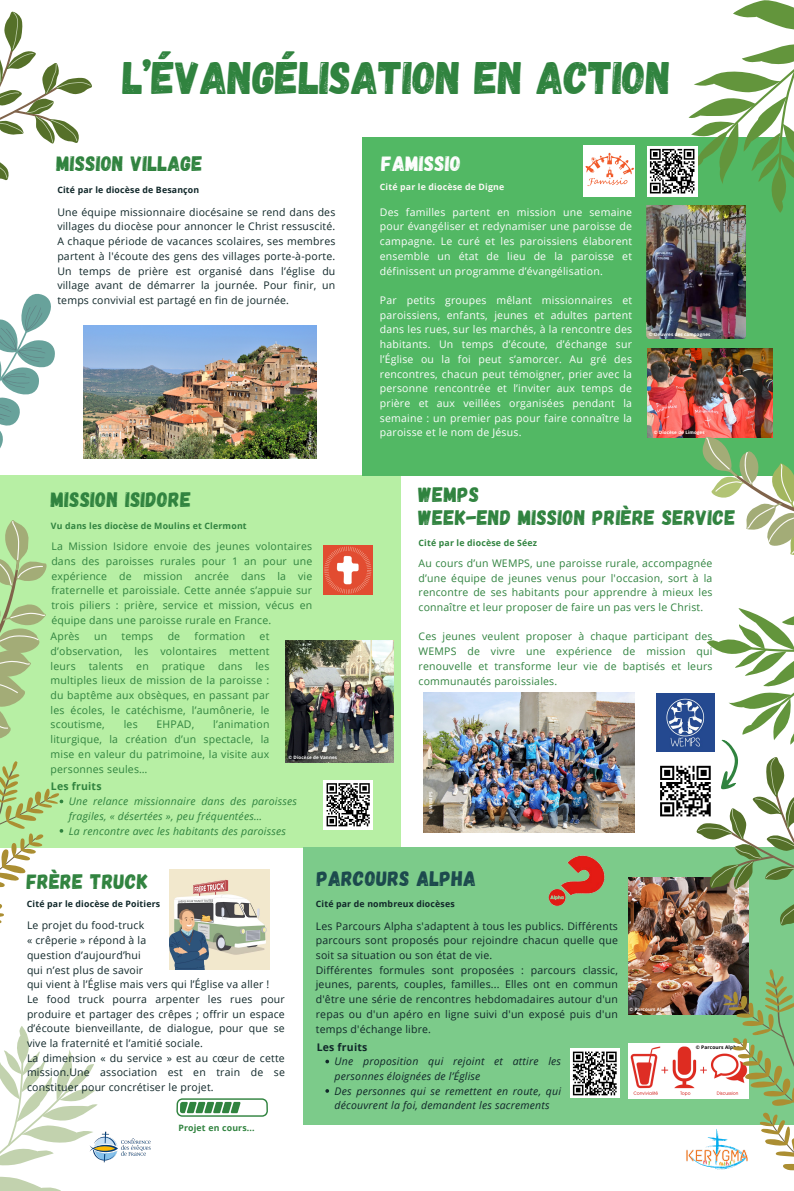
<style>
.page{position:relative;width:794px;height:1191px;background:#fff}
.page>*{position:absolute;margin:0;border:0;box-sizing:border-box;transform-origin:0 0}
.t1{font:45.5px "Gagalin";color:#30833f}
.t2{font:21px "Gagalin";letter-spacing:.02em;color:#30833f}
.t3{font:21px "Gagalin";letter-spacing:.02em;color:#1c494d}
.t4{font:21px "Gagalin";letter-spacing:.02em;color:#fdfdfd}
.t5{font:10.5px/14.7px "Open Sans";letter-spacing:.02em;color:#102729;text-align:justify}
.t6{font:10.5px/14.7px "Open Sans";letter-spacing:.02em;color:#30833f;text-align:justify}
.t7{font:10.5px/14.7px "Open Sans";letter-spacing:.02em;color:#fdfdfd;text-align:justify}
.t8{font:italic 10.5px/14.7px "Open Sans";letter-spacing:.02em;color:#102729}
.t9{font:italic 10.5px/14.7px "Open Sans";letter-spacing:.02em;color:#30833f}
.t10{font:700 10.5px "Open Sans";letter-spacing:.02em;color:#30833f}
.t11{font:700 10.5px "Open Sans";letter-spacing:.02em;color:#102729}
.t12{font:700 8.75px "Open Sans";letter-spacing:.02em;color:#102729}
.t13{font:700 8.75px "Open Sans";letter-spacing:.02em;color:#30833f}
.t14{font:700 8.75px "Open Sans";letter-spacing:.02em;color:#fbf9f5}
.t15{font:700 4.9px "Open Sans";letter-spacing:.02em;color:#000}
.t16{font:700 4.55px "Open Sans";letter-spacing:.02em;color:#fff}
</style>
<div class="page">
<svg style="left:0;top:293px;width:55px;height:155px"></svg>
<svg style="left:0;top:1026px;width:98px;height:164px"></svg>
<div style="left:0;top:475px;width:401px;height:372px;background:#b7efa4"></div>
<svg style="left:0;top:11px;width:92px;height:170px"></svg>
<svg style="left:0;top:520px;width:47px;height:219px"></svg>
<div style="left:362px;top:137px;width:432px;height:338px;background:#52b864"></div>
<div style="left:303px;top:847px;width:491px;height:277px;background:#7ccb8a"></div>
<img style="left:583px;top:146px;width:51px;height:50px">
<img style="left:628px;top:877px;width:120px;height:137px">
<img style="left:628px;top:1043px;width:92px;height:55px">
<img style="left:648px;top:348px;width:124px;height:89px">
<img style="left:423px;top:692px;width:211px;height:140px">
<img style="left:84px;top:325px;width:233px;height:134px">
<img style="left:656px;top:693px;width:4px;height:58px">
<img style="left:324px;top:545px;width:49px;height:49px">
<img style="left:285px;top:640px;width:109px;height:122px">
<svg style="left:720px;top:968px;width:74px;height:203px"></svg>
<img style="left:660px;top:374px;width:134px;height:553px">
<img style="left:647px;top:205px;width:98px;height:134px">
<img style="left:170px;top:869px;width:100px;height:100px">
<svg style="left:176px;top:1098px;width:92px;height:18px"></svg>
<img style="left:86px;top:1128px;width:65px;height:37px">
<img style="left:686px;top:1128px;width:62px;height:41px">
<div style="left:647px;top:146px;width:50px;height:50px;background:#fff"></div>
<svg style="left:648px;top:0;width:146px;height:213px"></svg>
<div style="left:570px;top:1048px;width:50px;height:50px;background:#fff"></div>
<svg style="left:572px;top:1051px;width:45px;height:45px"></svg>
<div style="left:324px;top:780px;width:49px;height:49px;background:#fff"></div>
<svg style="left:326px;top:783px;width:44px;height:44px"></svg>
<img style="left:548px;top:855px;width:57px;height:51px">
<svg style="left:0;top:761px;width:63px;height:163px"></svg>
<svg style="left:325px;top:1059px;width:4px;height:4px"></svg>
<svg style="left:325px;top:1089px;width:4px;height:3px"></svg>
<p class="t1" style="left:123px;top:48px;width:549px">L’ÉVANGÉLISATION EN ACTION</p>
<p class="t2" style="left:56px;top:150px;width:148px">MISSION VILLAGE</p>
<p class="t12" style="left:57px;top:184px;width:143px">Cité par le diocèse de Besançon</p>
<p class="t5" style="left:57px;top:204px;width:280px">Une équipe missionnaire diocésaine se rend dans des villages du diocèse pour annoncer le Christ ressuscité.<br>A chaque période de vacances scolaires, ses membres partent à l'écoute des gens des villages porte-à-porte.<br>Un temps de prière est organisé dans l’église du village avant de démarrer la journée. Pour finir, un temps convivial est partagé en fin de journée.</p>
<p class="t16" style="left:307px;top:450px;width:21px;rotate:-90deg">© Canva</p>
<p class="t4" style="left:382px;top:150px;width:81px">FAMISSIO</p>
<p class="t14" style="left:380px;top:181px;width:126px">Cité par le diocèse de Digne</p>
<p class="t7" style="left:380px;top:204px;width:254px">Des familles partent en mission une semaine pour évangéliser et redynamiser une paroisse de campagne. Le curé et les paroissiens élaborent ensemble un état de lieu de la paroisse et définissent un programme d’évangélisation.</p>
<p class="t7" style="left:380px;top:292px;width:254px">Par petits groupes mêlant missionnaires et paroissiens, enfants, jeunes et adultes partent dans les rues, sur les marchés, à la rencontre des habitants. Un temps d’écoute, d’échange sur l’Église ou la foi peut s’amorcer. Au gré des rencontres, chacun peut témoigner, prier avec la personne rencontrée et l’inviter aux temps de prière et aux veillées organisées pendant la semaine : un premier pas pour faire connaître la paroisse et le nom de Jésus.</p>
<p class="t16" style="left:649px;top:331px;width:63px">© Oeuvres des campagnes</p>
<p class="t16" style="left:654px;top:429px;width:52px">© Diocèse de Limoges</p>
<p class="t2" style="left:51px;top:486px;width:142px">MISSION ISIDORE</p>
<p class="t2" style="left:418px;top:481px;width:62px">WEMPS</p>
<p class="t2" style="left:418px;top:504px;width:318px">WEEK-END MISSION PRIÈRE SERVICE</p>
<p class="t6" style="left:418px;top:555px;width:295px">Au cours d’un WEMPS, une paroisse rurale, accompagnée d’une équipe de jeunes venus pour l'occasion, sort à la rencontre de ses habitants pour apprendre à mieux les connaître et leur proposer de faire un pas vers le Christ.</p>
<p class="t6" style="left:418px;top:629px;width:295px">Ces jeunes veulent proposer à chaque participant des WEMPS de vivre une expérience de mission qui renouvelle et transforme leur vie de baptisés et leurs communautés paroissiales.</p>
<p class="t13" style="left:51px;top:520px;width:197px">Vu dans les diocèse de Moulins et Clermont</p>
<p class="t13" style="left:418px;top:536px;width:120px">Cité par le diocèse de Séez</p>
<p class="t6" style="left:51px;top:539px;width:262px">La Mission Isidore envoie des jeunes volontaires dans des paroisses rurales pour 1 an pour une expérience de mission ancrée dans la vie fraternelle et paroissiale. Cette année s’appuie sur trois piliers : prière, service et mission, vécus en équipe dans une paroisse rurale en France.</p>
<p class="t6" style="left:51px;top:628px;width:31px">Après</p>
<p class="t6" style="left:94px;top:628px;width:15px">un</p>
<p class="t6" style="left:122px;top:628px;width:33px">temps</p>
<p class="t6" style="left:168px;top:628px;width:14px">de</p>
<p class="t6" style="left:195px;top:628px;width:52px">formation</p>
<p class="t6" style="left:51px;top:628px;width:220px;text-indent:209px">et d’observation, les volontaires mettent leurs talents en pratique dans les multiples lieux de mission de la paroisse : du baptême aux obsèques, en passant par les écoles, le catéchisme, l’aumônerie, le scoutisme,</p>
<p class="t6" style="left:51px;top:717px;width:220px;text-indent:163px">l’animation liturgique, la création d’un spectacle, la mise en valeur du patrimoine, la visite aux personnes seules…</p>
<p class="t6" style="left:124px;top:717px;width:15px">les</p>
<p class="t6" style="left:157px;top:717px;width:39px">EHPAD,</p>
<p class="t16" style="left:288px;top:753px;width:50px">© Diocèse de Vannes</p>
<p class="t10" style="left:51px;top:779px;width:52px">Les fruits</p>
<p class="t9" style="left:69px;top:793px;width:230px">Une relance missionnaire dans des paroisses fragiles, « désertées », peu fréquentées…</p>
<p class="t9" style="left:69px;top:823px;width:219px">La rencontre avec les habitants des paroisses</p>
<p class="t2" style="left:27px;top:867px;width:123px">FRÈRE TRUCK</p>
<p class="t12" style="left:27px;top:897px;width:135px">Cité par le diocèse de Poitiers</p>
<p class="t5" style="left:27px;top:918px;width:119px">Le projet du food-truck</p>
<p class="t5" style="left:27px;top:932px;width:121px">« crêperie » répond à la</p>
<p class="t5" style="left:27px;top:947px;width:115px">question d’aujourd’hui</p>
<p class="t5" style="left:27px;top:962px;width:118px">qui n’est plus de savoir</p>
<p class="t5" style="left:27px;top:976px;width:244px">qui vient à l’Église mais vers qui l’Église va aller !</p>
<p class="t5" style="left:27px;top:991px;width:259px">Le food truck pourra arpenter les rues pour produire et partager des crêpes ; offrir un espace d’écoute bienveillante, de dialogue, pour que se vive la fraternité et l’amitié sociale.</p>
<p class="t5" style="left:27px;top:1050px;width:259px">La dimension « du service » est au cœur de cette mission.Une association est en train de se constituer pour concrétiser le projet.</p>
<p class="t13" style="left:178px;top:1121px;width:78px">Projet en cours...</p>
<p class="t16" style="left:427px;top:814px;width:24px;rotate:-90deg">© WEMPS</p>
<p class="t3" style="left:317px;top:865px;width:161px">PARCOURS ALPHA</p>
<p class="t12" style="left:316px;top:897px;width:140px">Cité par de nombreux diocèses</p>
<p class="t5" style="left:316px;top:918px;width:304px">Les Parcours Alpha s'adaptent à tous les publics. Différents parcours sont proposés pour rejoindre chacun quelle que soit sa situation ou son état de vie.</p>
<p class="t5" style="left:316px;top:962px;width:304px">Différentes formules sont proposées : parcours classic, jeunes, parents, couples, familles... Elles ont en commun d'être une série de rencontres hebdomadaires autour d'un repas ou d'un apéro en ligne suivi d'un exposé puis d'un temps d'échange libre.</p>
<p class="t11" style="left:317px;top:1039px;width:52px">Les fruits</p>
<p class="t8" style="left:335px;top:1053px;width:228px">Une proposition qui rejoint et attire les personnes éloignées de l’Église</p>
<p class="t8" style="left:335px;top:1083px;width:228px">Des personnes qui se remettent en route, qui découvrent la foi, demandent les sacrements</p>
<p class="t16" style="left:629px;top:1005px;width:42px">© Parcours Alpha</p>
<p class="t15" style="left:696px;top:1043px;width:45px">© Parcours Alpha</p>
</div>
